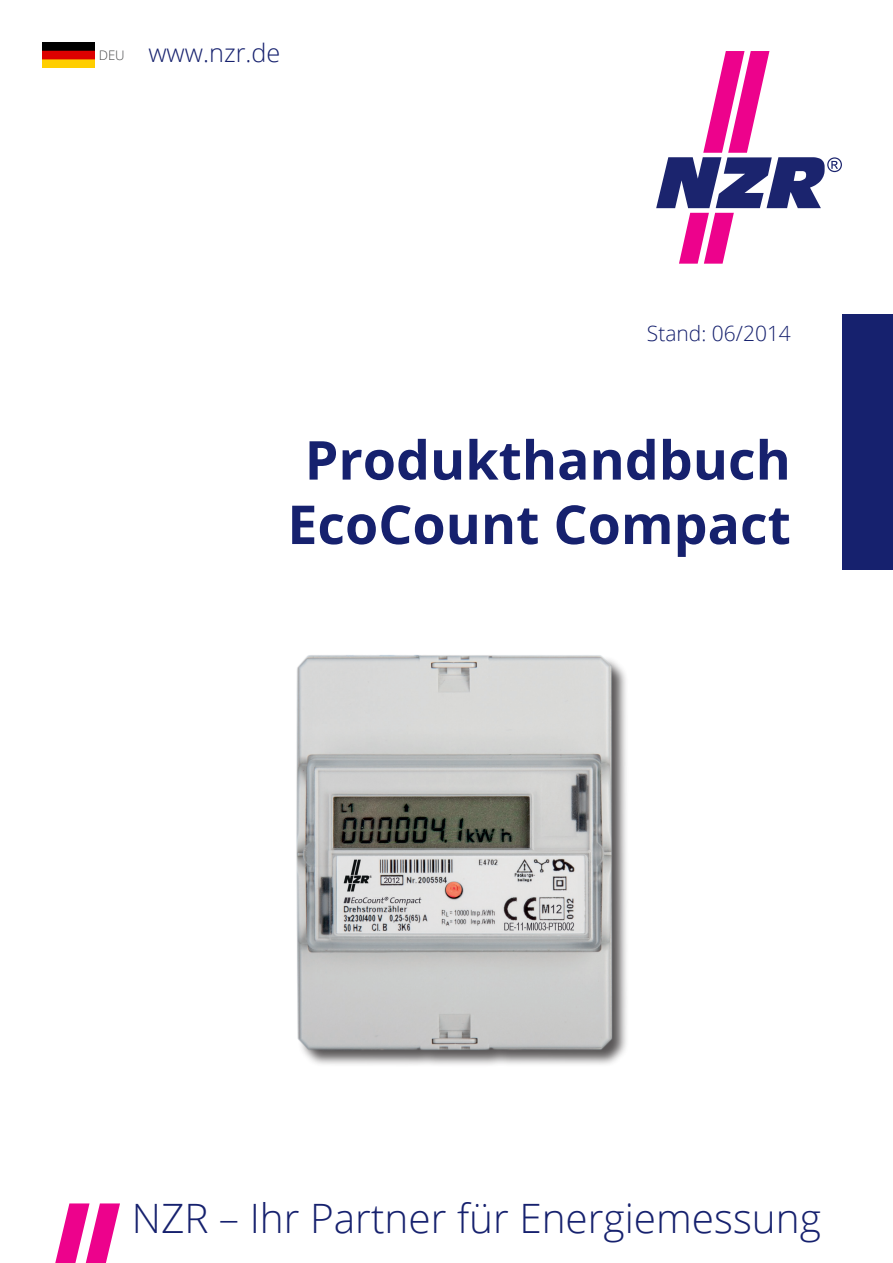
<style>
.page{position:relative;width:893px;height:1263px;background:#fff}
.page>*{position:absolute;margin:0;border:0;box-sizing:border-box;transform-origin:0 0}
.t1{font:700 53.7px "Open Sans";color:#16216e}
.t2{font:300 40.5px "Open Sans";color:#16216e}
.t3{font:300 25.2px "Open Sans";color:#16216e}
.t4{font:300 21px "Open Sans";color:#16216e}
.t5{font:300 13.2px "Open Sans";color:#4b4c4d}
</style>
<div class="page">
<svg style="left:656px;top:51px;width:186px;height:213px"></svg>
<div style="left:842px;top:315px;width:51px;height:255px;background:#16216e"></div>
<svg style="left:55px;top:1203px;width:65px;height:60px"></svg>
<img style="left:296px;top:655px;width:331px;height:410px">
<img style="left:43px;top:43px;width:51px;height:24px">
<p class="t5" style="left:99px;top:47px;width:28px">DEU</p>
<p class="t3" style="left:148px;top:35px;width:134px">www.nzr.de</p>
<p class="t4" style="left:647px;top:319px;width:146px">Stand: 06/2014</p>
<p class="t1" style="left:305px;top:422px;width:488px">Produkthandbuch</p>
<p class="t1" style="left:287px;top:487px;width:505px">EcoCount Compact</p>
<p class="t2" style="left:132px;top:1191px;width:691px">NZR – Ihr Partner für Energiemessung</p>
</div>
